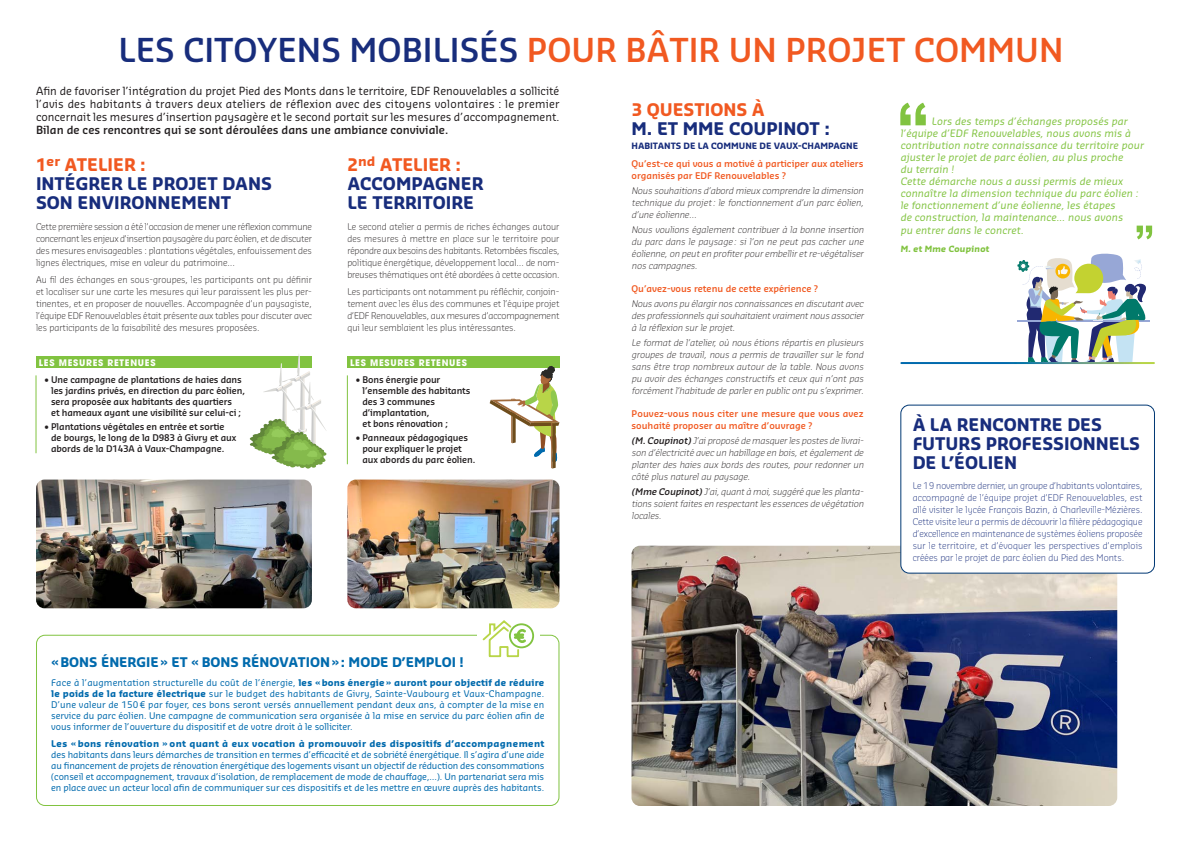
<style>
.page{position:relative;width:1191px;height:842px;background:#fff}
.page>*{position:absolute;margin:0;border:0;box-sizing:border-box;transform-origin:0 0}
.t1{font:600 32.2px "Sansa Pro";color:#f15921}
.TITRE_encadrés{font:700 17px/19px "Sansa Pro";color:#182d7c}
.TITRE_encadrés-2{font:700 13px "Sansa Pro";color:#006aad}
.chapo{font:11px/13px "Sansa Pro";color:#231f20;text-align:justify}
.TXT_orange_PAROLES{font:10px/12px "Sansa Pro";color:#81c340}
.TXT_noir_light{font:300 9px/12px "Sansa Pro";color:#231f20;text-align:justify}
.TXT_noir_light-2{font:italic 300 9px/12px "Sansa Pro";color:#231f20;text-align:justify}
.TXT_bleu_encadré{font:9px/11px "Sansa Pro";letter-spacing:-.005em;color:#006aad;text-align:justify}
.TXT_focus{font:600 9px/11px "Sansa Pro";letter-spacing:-.01em;color:#231f20}
.TXT_noir_light-3{font:300 9px/12px "Sansa Pro";color:#182d7c;text-align:justify}
.TXT_noir_light-4{font:600 9px/12px "Sansa Pro";color:#f15921}
.TXT_bleu_encadré-2{font:700 9px "ITC Avant Garde Pro";letter-spacing:.08em;color:#fff}
.TITRE_encadrés-3{font:700 8.5px "Sansa Pro";color:#182d7c}
.TXT_PAROLES_noms_élu{font:700 8.4px "Sansa Pro";color:#81c340}
.s1{color:#182d7c}
.s2{font-weight:600}
.s3{color:#f15921}
.s4{font-weight:700}
</style>
<div class="page">
<img style="left:631px;top:546px;width:486px;height:260px">
<img style="left:36px;top:480px;width:276px;height:128px">
<img style="left:347px;top:480px;width:212px;height:128px">
<div style="left:36px;top:356px;width:276px;height:12px;background:#81c340"></div>
<hr style="left:36px;top:375px;width:1px;height:78px;background:#81c340">
<div style="left:347px;top:356px;width:212px;height:12px;background:#81c340"></div>
<hr style="left:347px;top:375px;width:1px;height:89px;background:#81c340">
<div style="left:36px;top:635px;width:523px;height:171px;border:1px solid #81c340;border-radius:9px"></div>
<div style="left:477px;top:620px;width:62px;height:39px;background:#fff"></div>
<div style="left:509px;top:623px;width:25px;height:25px;border:2px solid #81c340;border-radius:50%"></div>
<svg style="left:482px;top:620px;width:44px;height:38px"></svg>
<hr style="left:1017px;top:320px;width:132px;height:2px;background:#97a7d6">
<svg style="left:1017px;top:254px;width:129px;height:108px"></svg>
<div style="left:901px;top:405px;width:253px;height:168px;background:#fff;border-radius:9px"></div>
<div style="left:900px;top:405px;width:255px;height:169px;border:1px solid #013874;border-radius:9px"></div>
<svg style="left:900px;top:103px;width:25px;height:22px"></svg>
<svg style="left:1136px;top:226px;width:16px;height:13px"></svg>
<svg style="left:489px;top:366px;width:70px;height:103px"></svg>
<svg style="left:250px;top:354px;width:77px;height:115px"></svg>
<p class="t1" style="left:118px;top:29px;width:946px"><span class="s1">LES CITOYENS MOBILISÉS</span> POUR BÂTIR UN PROJET COMMUN</p>
<p class="chapo" style="left:36px;top:84px;width:525px">Afin de favoriser l’intégration du projet Pied des Monts dans le territoire, EDF Renouvelables a sollicité l’avis des habitants à travers deux ateliers de réflexion avec des citoyens volontaires : le premier concernait les mesures d’insertion paysagère et le second portait sur les mesures d’accompagnement.<br><span class="s2">Bilan de ces rencontres qui se sont déroulées dans une ambiance conviviale.</span></p>
<p class="TITRE_encadrés" style="left:36px;top:155px;width:237px"><span class="s3">1</span><sup>er</sup> <span class="s3">ATELIER :<br></span>INTÉGRER LE PROJET DANS<br>SON ENVIRONNEMENT</p>
<p class="TXT_noir_light" style="left:36px;top:220px;width:278px">Cette première session a été l’occasion de mener une réflexion commune concernant les enjeux d’insertion paysagère du parc éolien, et de discuter des mesures envisageables : plantations végétales, enfouissement des lignes électriques, mise en valeur du patrimoine…</p>
<p class="TXT_noir_light" style="left:36px;top:274px;width:277px">Au fil des échanges en sous-groupes, les participants ont pu définir et localiser sur une carte les mesures qui leur paraissent les plus per&shy;tinentes, et en proposer de nouvelles. Accompagnée d’un paysagiste, l’équipe EDF Renouvelables était présente aux tables pour discuter avec les participants de la faisabilité des mesures proposées.</p>
<p class="TXT_bleu_encadré-2" style="left:39px;top:357px;width:118px">LES MESURES RETENUES</p>
<p class="TXT_focus" style="left:51px;top:374px;width:195px;text-indent:-7px">• Une campagne de plantations de haies dans les jardins privés, en direction du parc éolien, sera proposée aux habitants des quartiers<br>et hameaux ayant une visibilité sur celui-ci ;</p>
<p class="TXT_focus" style="left:51px;top:420px;width:187px;text-indent:-7px">• Plantations végétales en entrée et sortie de bourgs, le long de la D983 à Givry et aux abords de la D143A à Vaux-Champagne.</p>
<p class="TITRE_encadrés" style="left:347px;top:155px;width:137px"><span class="s3">2</span><sup>nd</sup> <span class="s3">ATELIER :<br></span>ACCOMPAGNER<br>LE TERRITOIRE</p>
<p class="TXT_noir_light" style="left:347px;top:220px;width:214px">Le second atelier a permis de riches échanges autour des mesures à mettre en place sur le territoire pour répondre aux besoins des habitants. Retombées fiscales, politique énergétique, développement local… de nom&shy;breuses thématiques ont été abordées à cette occasion.</p>
<p class="TXT_noir_light" style="left:347px;top:286px;width:214px">Les participants ont notamment pu réfléchir, conjoin&shy;tement avec les élus des communes et l’équipe projet d’EDF Renouvelables, aux mesures d’accompagnement qui leur semblaient les plus intéressantes.</p>
<p class="TXT_bleu_encadré-2" style="left:350px;top:357px;width:118px">LES MESURES RETENUES</p>
<p class="TXT_focus" style="left:362px;top:374px;width:110px;text-indent:-7px">• Bons énergie pour l’ensemble des habitants des 3 communes d’implantation,<br>et bons rénovation ;</p>
<p class="TXT_focus" style="left:362px;top:431px;width:114px;text-indent:-7px">• Panneaux pédagogiques pour expliquer le projet aux abords du parc éolien.</p>
<p class="TITRE_encadrés-2" style="left:51px;top:653px;width:414px">«BONS ÉNERGIE» ET « BONS RÉNOVATION»: MODE D’EMPLOI !</p>
<p class="TXT_bleu_encadré" style="left:51px;top:677px;width:495px">Face à l’augmentation structurelle du coût de l’énergie, <span class="s4">les «bons énergie» auront pour objectif de réduire le poids de la facture électrique</span> sur le budget des habitants de Givry, Sainte-Vaubourg et Vaux-Champagne.<br>D’une valeur de 150€ par foyer, ces bons seront versés annuellement pendant deux ans, à compter de la mise en service du parc éolien. Une campagne de communication sera organisée à la mise en service du parc éolien afin de vous informer de l’ouverture du dispositif et de votre droit à le solliciter.</p>
<p class="TXT_bleu_encadré" style="left:51px;top:738px;width:495px"><span class="s4">Les « bons rénovation » ont quant à eux vocation à promouvoir des dispositifs d’accompagnement </span>des habitants dans leurs démarches de transition en termes d’efficacité et de sobriété énergétique. Il s’agira d’une aide au financement de projets de rénovation énergétique des logements visant un objectif de réduction des consommations (conseil et accompagnement, travaux d’isolation, de remplacement de mode de chauffage,…). Un partenariat sera mis en place avec un acteur local afin de communiquer sur ces dispositifs et de les mettre en œuvre auprès des habitants.</p>
<p class="TITRE_encadrés" style="left:631px;top:100px;width:200px"><span class="s3">3 QUESTIONS À<br></span>M. ET MME COUPINOT :</p>
<p class="TITRE_encadrés-3" style="left:631px;top:141px;width:228px">HABITANTS DE LA COMMUNE DE VAUX-CHAMPAGNE</p>
<p class="TXT_noir_light-4" style="left:631px;top:157px;width:233px">Qu’est-ce qui vous a motivé à participer aux ateliers organisés par EDF Renouvelables ?</p>
<p class="TXT_noir_light-2" style="left:631px;top:184px;width:235px">Nous souhaitions d’abord mieux comprendre la dimension technique du projet: le fonctionnement d’un parc éolien, d’une éolienne…</p>
<p class="TXT_noir_light-2" style="left:631px;top:223px;width:236px">Nous voulions également contribuer à la bonne insertion du parc dans le paysage : si l’on ne peut pas cacher une éolienne,on peuten profiterpourembelliretre-végétaliser nos campagnes.</p>
<p class="TXT_noir_light-4" style="left:631px;top:282px;width:188px">Qu’avez-vous retenu de cette expérience ?</p>
<p class="TXT_noir_light-2" style="left:631px;top:297px;width:236px">Nous avons pu élargirnos connaissances en discutantavec des professionnels quisouhaitaientvraimentnous associer à la réflexion surle projet.</p>
<p class="TXT_noir_light-2" style="left:631px;top:336px;width:235px">Le format de l’atelier, où nous étions répartis en plusieurs groupes de travail, nous a permis de travailler sur le fond sans être trop nombreux autour de la table. Nous avons pu avoir des échanges constructifs et ceux qui n’ont pas forcémentl’habitude de parleren public ontpu s’exprimer.</p>
<p class="TXT_noir_light-4" style="left:631px;top:407px;width:233px">Pouvez-vous nous citer une mesure que vous avez souhaité proposer au maître d’ouvrage ?</p>
<p class="TXT_noir_light-2" style="left:631px;top:434px;width:236px"><span class="s2">(M.Coupinot)</span>J’aiproposé de masquerles postes de livrai&shy;son d’électricité avec un habillage en bois,etégalementde planter des haies aux bords des routes, pour redonner un côté plus naturelau paysage.</p>
<p class="TXT_noir_light-2" style="left:631px;top:485px;width:236px"><span class="s2">(Mme Coupinot)</span>J’ai,quantà moi,suggéré que les planta&shy;tions soientfaites en respectantles essences de végétation locales.</p>
<p class="TXT_orange_PAROLES" style="left:900px;top:115px;width:246px;text-indent:31px">Lors des temps d’échanges proposés par l’équipe d’EDF Renouvelables, nous avons mis à contribution notre connaissance du territoire pour ajuster le projet de parc éolien, au plus proche<br>du terrain !</p>
<p class="TXT_orange_PAROLES" style="left:900px;top:175px;width:241px">Cette démarche nous a aussi permis de mieux connaître la dimension technique du parc éolien : le fonctionnement d’une éolienne, les étapes<br>de construction, la maintenance… nous avons pu entrer dans le concret.</p>
<p class="TXT_PAROLES_noms_élu" style="left:900px;top:243px;width:91px">M. et Mme Coupinot</p>
<p class="TITRE_encadrés" style="left:912px;top:414px;width:229px">À LA RENCONTRE DES<br>FUTURS PROFESSIONNELS<br>DE L’ÉOLIEN</p>
<p class="TXT_noir_light-3" style="left:912px;top:480px;width:231px">Le 19 novembre dernier, un groupe d’habitants volontaires, accompagné de l’équipe projet d’EDF Renouvelables, est allé visiter le lycée François Bazin, à Charleville-Mézières.<br>Cette visite leur a permis de découvrir la filière pédagogique d’excellence en maintenance de systèmes éoliens proposée sur le territoire, et d’évoquer les perspectives d’emplois créées par le projet de parc éolien du Pied des Monts.</p>
</div>
